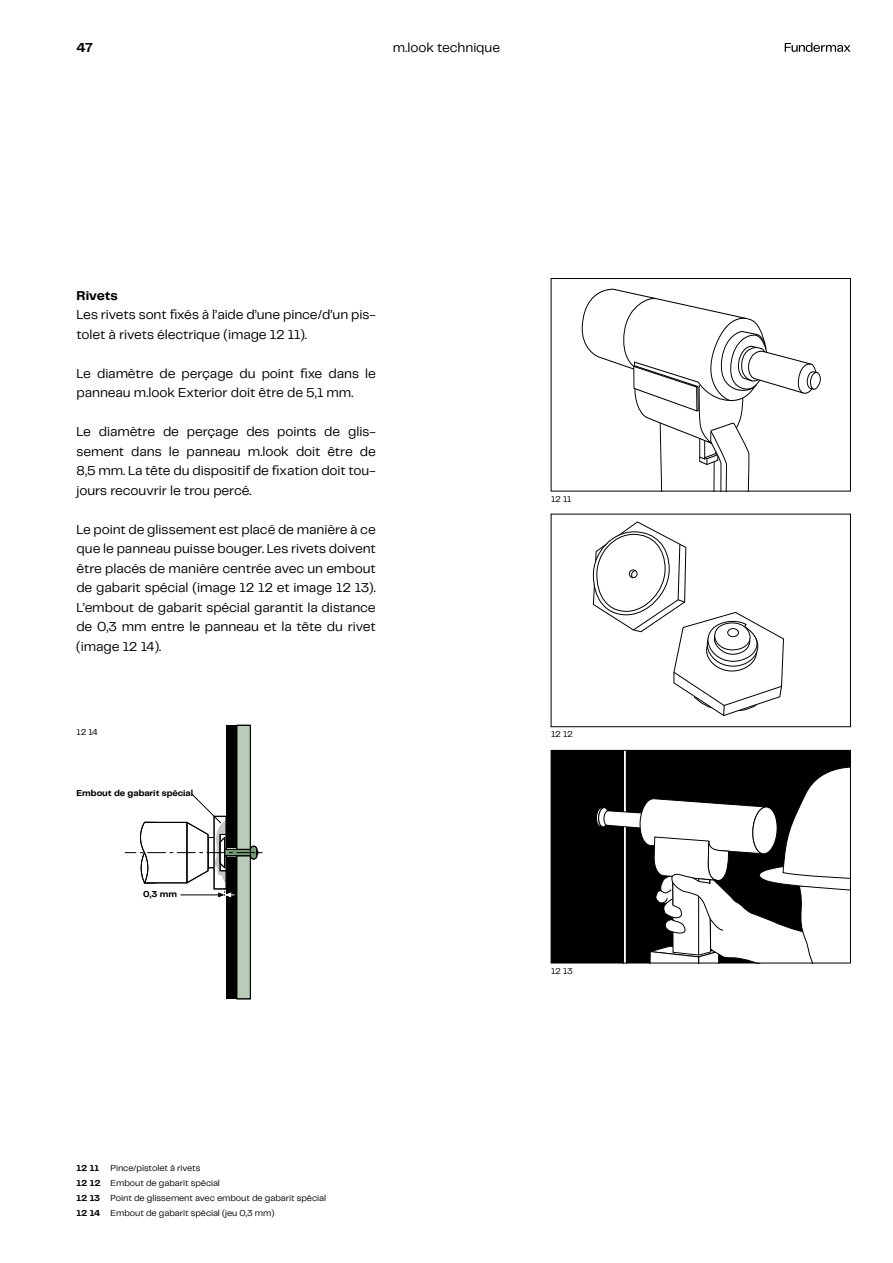
<style>
.page{position:relative;width:893px;height:1263px;background:#fff}
.page>*{position:absolute;margin:0;border:0;box-sizing:border-box;transform-origin:0 0}
.t1{font:13.5px/19.5px "Telegraf";letter-spacing:-.005em;color:#000}
.t2{font:700 13.5px "Telegraf";letter-spacing:-.005em;color:#000}
.t3{font:9px/15px "Telegraf";letter-spacing:-.005em;color:#000}
.t4{font:700 9px "Telegraf";color:#000}
.s1{font-weight:700}
</style>
<div class="page">
<svg style="left:553px;top:752px;width:296px;height:209px"></svg>
<div style="left:551px;top:750px;width:300px;height:213px;border:1px solid #000"></div>
<svg style="left:785px;top:43px;width:65px;height:9px"></svg>
<svg style="left:581px;top:288px;width:240px;height:201px"></svg>
<div style="left:551px;top:278px;width:300px;height:213px;border:1px solid #000"></div>
<svg style="left:593px;top:521px;width:191px;height:195px"></svg>
<div style="left:728px;top:629px;width:10px;height:8px;background:#fff;border-radius:50%"></div>
<div style="left:727px;top:628px;width:12px;height:9px;border:1px solid #000;border-radius:50%"></div>
<div style="left:551px;top:514px;width:300px;height:213px;border:1px solid #000"></div>
<div style="left:237px;top:725px;width:13px;height:274px;background:#b9ccba"></div>
<div style="left:236px;top:725px;width:15px;height:274px;border:1px solid #000"></div>
<div style="left:226px;top:725px;width:10px;height:122px;background:#000"></div>
<svg style="left:125px;top:793px;width:137px;height:206px"></svg>
<p class="t2" style="left:77px;top:38px;width:18px">47</p>
<p class="t1" style="left:393px;top:37px;width:109px">m.look technique</p>
<p class="t2" style="left:77px;top:286px;width:43px">Rivets</p>
<p class="t1" style="left:77px;top:304px;width:301px">Les rivets sont fixés à l’aide d’une pince/d’un pis&shy;tolet à rivets électrique (image 12 11).</p>
<p class="t1" style="left:77px;top:363px;width:301px">Le diamètre de perçage du point fixe dans le panneau m.look Exterior doit être de 5,1 mm.</p>
<p class="t1" style="left:76px;top:421px;width:301px;text-align:justify">Le diamètre de perçage des points de glis&shy;sement dans le panneau m.look doit être de 8,5 mm. La tête du dispositif de fixation doit tou&shy;jours recouvrir le trou percé.</p>
<p class="t1" style="left:76px;top:519px;width:301px;text-align:justify">Le point de glissement est placé de manière à ce que le panneau puisse bouger. Les rivets doivent être placés de manière centrée avec un embout de gabarit spécial (image 12 12 et image 12 13).<br>L’embout de gabarit spécial garantit la distance de 0,3 mm entre le panneau et la tête du rivet (image 12 14).</p>
<p class="t3" style="left:77px;top:724px;width:23px">12 14</p>
<p class="t4" style="left:77px;top:787px;width:118px">Embout de gabarit spécial</p>
<p class="t4" style="left:143px;top:888px;width:35px">0,3 mm</p>
<p class="t3" style="left:77px;top:1160px;width:251px;text-indent:34px">Pince/pistolet à rivets<br><span class="s1">12 12</span> Embout de gabarit spécial<br><span class="s1">12 13</span> Point de glissement avec embout de gabarit spécial <span class="s1">12 14</span> Embout de gabarit spécial (jeu 0,3 mm)</p>
<p class="t4" style="left:77px;top:1162px;width:24px">12 11</p>
<p class="t3" style="left:551px;top:491px;width:22px">12 11</p>
<p class="t3" style="left:551px;top:726px;width:23px">12 12</p>
<p class="t3" style="left:551px;top:963px;width:23px">12 13</p>
</div>
